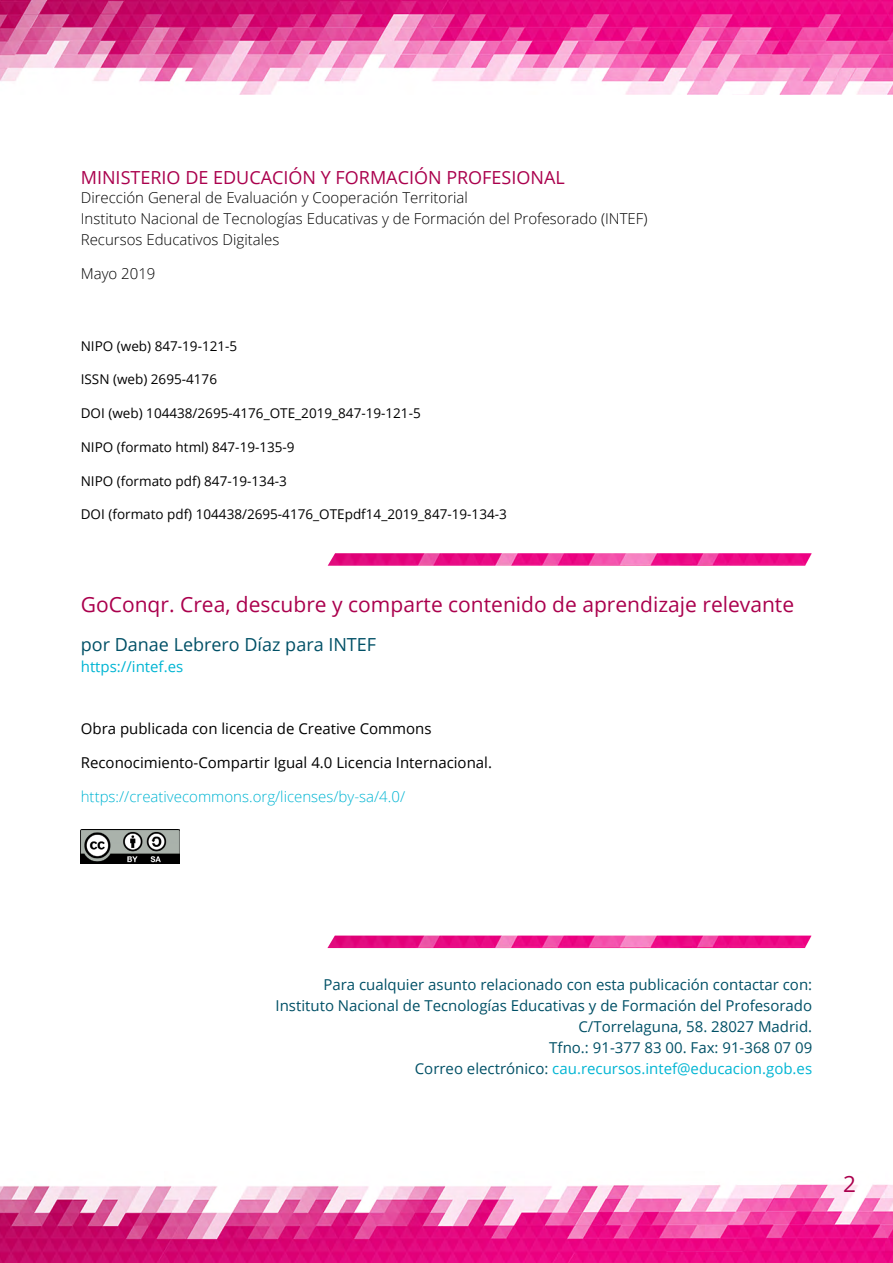
<style>
.page{position:relative;width:893px;height:1263px;background:#fff}
.page>*{position:absolute;margin:0;border:0;box-sizing:border-box;transform-origin:0 0}
.t1{font:22.5px "Open Sans";color:#aa004d}
.t2{font:21px "Open Sans";color:#aa004d}
.t3{font:18px "Open Sans";color:#aa004d}
.t4{font:18px "Open Sans";color:#005066}
.t5{font:15px/21px "Open Sans";color:#005066;text-align:right}
.t6{font:300 15px/21px "Open Sans";color:#000}
.t7{font:15px "Open Sans";color:#000}
.t8{font:300 15px "Open Sans";color:#00b5d3}
.t9{font:15px "Open Sans";color:#00b5d3}
.t10{font:13.5px "Open Sans";color:#000}
.s1{color:#00b5d3}
</style>
<div class="page">
<img style="left:0;top:0;width:893px;height:94px">
<img style="left:0;top:1184px;width:893px;height:79px">
<img style="left:328px;top:553px;width:484px;height:13px">
<img style="left:327px;top:935px;width:484px;height:13px">
<img style="left:81px;top:829px;width:98px;height:35px">
<p class="t3" style="left:81px;top:165px;width:486px">MINISTERIO DE EDUCACIÓN Y FORMACIÓN PROFESIONAL</p>
<p class="t6" style="left:81px;top:186px;width:568px">Dirección General de Evaluación y Cooperación Territorial<br>Instituto Nacional de Tecnologías Educativas y de Formación del Profesorado (INTEF)<br>Recursos Educativos Digitales</p>
<p class="t6" style="left:81px;top:262px;width:76px">Mayo 2019</p>
<p class="t10" style="left:81px;top:336px;width:158px">NIPO (web) 847-19-121-5</p>
<p class="t10" style="left:81px;top:370px;width:138px">ISSN (web) 2695-4176</p>
<p class="t10" style="left:81px;top:404px;width:341px">DOI (web) 104438/2695-4176_OTE_2019_847-19-121-5</p>
<p class="t10" style="left:81px;top:438px;width:215px">NIPO (formato html) 847-19-135-9</p>
<p class="t10" style="left:81px;top:471px;width:207px">NIPO (formato pdf) 847-19-134-3</p>
<p class="t10" style="left:81px;top:505px;width:428px">DOI (formato pdf) 104438/2695-4176_OTEpdf14_2019_847-19-134-3</p>
<h2 class="t2" style="left:81px;top:590px;width:715px">GoConqr. Crea, descubre y comparte contenido de aprendizaje relevante</h2>
<p class="t4" style="left:81px;top:632px;width:297px">por Danae Lebrero Díaz para INTEF</p>
<p class="t9" style="left:81px;top:656px;width:104px">https://intef.es</p>
<p class="t7" style="left:81px;top:719px;width:352px">Obra publicada con licencia de Creative Commons</p>
<p class="t7" style="left:81px;top:752px;width:413px">Reconocimiento-Compartir Igual 4.0 Licencia Internacional.</p>
<p class="t8" style="left:81px;top:786px;width:326px">https://creativecommons.org/licenses/by-sa/4.0/</p>
<p class="t5" style="left:276px;top:974px;width:538px">Para cualquier asunto relacionado con esta publicación contactar con:<br>Instituto Nacional de Tecnologías Educativas y de Formación del Profesorado C/Torrelaguna, 58. 28027 Madrid.<br>Tfno.: 91-377 83 00. Fax: 91-368 07 09<br>Correo electrónico: <span class="s1">cau.recursos.intef@educacion.gob.es</span></p>
<h1 class="t1" style="left:843px;top:1168px;width:14px">2</h1>
</div>
